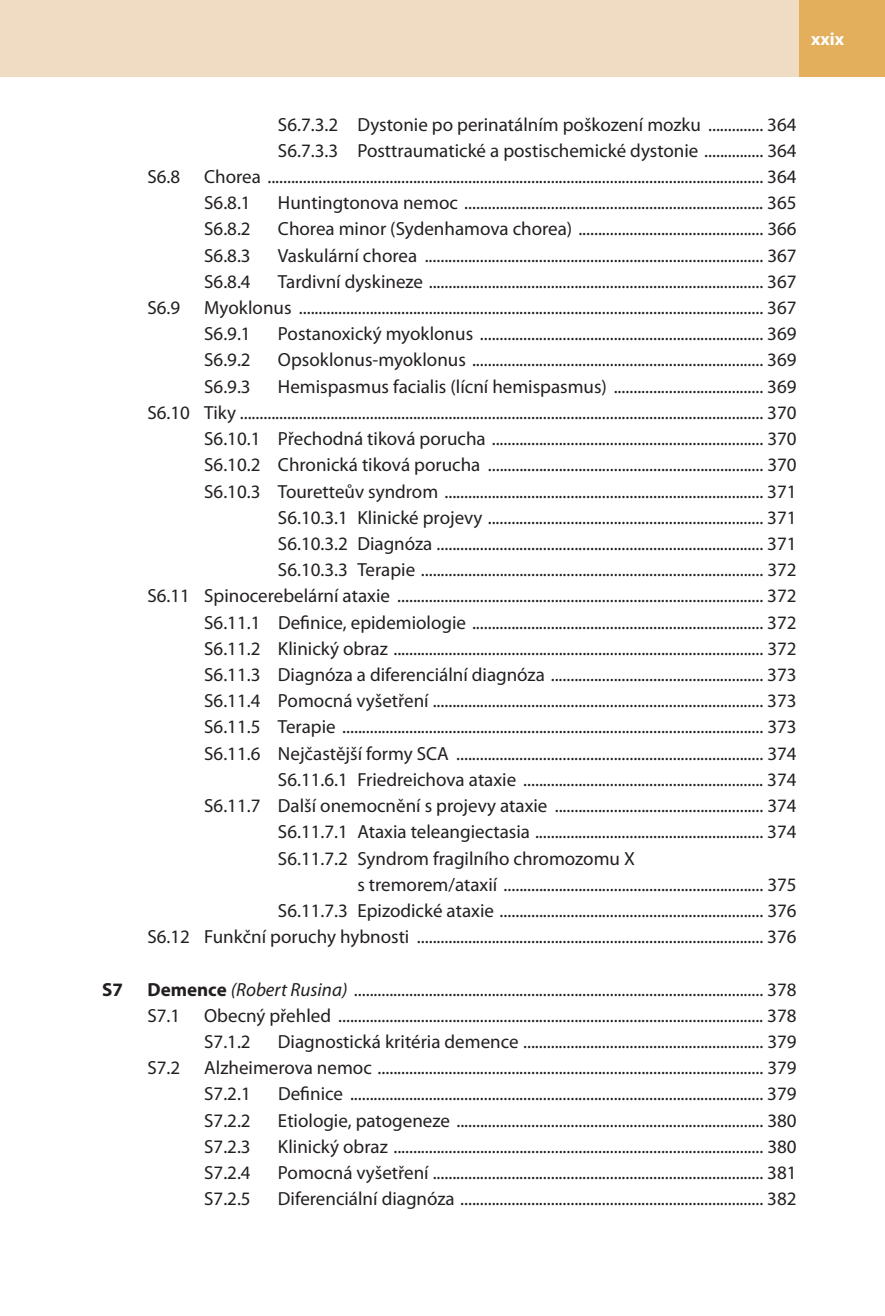
<style>
.page{position:relative;width:885px;height:1316px;background:#fff}
.page>*{position:absolute;margin:0;border:0;box-sizing:border-box;transform-origin:0 0}
.t1{font:19px/26.2px "Myriad Pro";color:#231f20}
.t2{font:700 19px "Myriad Pro";color:#231f20}
.t3{font:700 18px "Myriad Pro";color:#fff}
.s1{font-weight:700}
.s2{font-style:italic}
</style>
<div class="page">
<div style="left:0;top:0;width:799px;height:77px;background:#f0dcc3"></div>
<div style="left:799px;top:0;width:85px;height:77px;background:#e4af5c"></div>
<p class="t3" style="left:811px;top:32px;width:34px">xxix</p>
<p class="t1" style="left:278px;top:113px;width:520px">S6.7.3.2 Dystonie po perinatálním poškození mozku .............. 364<br>S6.7.3.3 Posttraumatické a postischemické dystonie ............... 364</p>
<p class="t1" style="left:147px;top:165px;width:34px">S6.8</p>
<p class="t1" style="left:204px;top:165px;width:593px">Chorea .............................................................................................................................. 364<br>S6.8.1</p>
<p class="t1" style="left:278px;top:192px;width:520px">Huntingtonova nemoc ............................................................................ 365</p>
<p class="t1" style="left:204px;top:218px;width:48px">S6.8.2</p>
<p class="t1" style="left:278px;top:218px;width:520px">Chorea minor (Sydenhamova chorea) ............................................... 366</p>
<p class="t1" style="left:204px;top:244px;width:48px">S6.8.3</p>
<p class="t1" style="left:278px;top:244px;width:520px">Vaskulární chorea ...................................................................................... 367</p>
<p class="t1" style="left:204px;top:270px;width:48px">S6.8.4</p>
<p class="t1" style="left:278px;top:270px;width:520px">Tardivní dyskineze ..................................................................................... 367</p>
<p class="t1" style="left:147px;top:296px;width:34px">S6.9</p>
<p class="t1" style="left:204px;top:296px;width:593px">Myoklonus ...................................................................................................................... 367<br>S6.9.1</p>
<p class="t1" style="left:278px;top:323px;width:520px">Postanoxický myoklonus ........................................................................ 369</p>
<p class="t1" style="left:204px;top:349px;width:48px">S6.9.2</p>
<p class="t1" style="left:278px;top:349px;width:520px">Opsoklonus-myoklonus .......................................................................... 369</p>
<p class="t1" style="left:204px;top:375px;width:48px">S6.9.3</p>
<p class="t1" style="left:278px;top:375px;width:520px">Hemispasmus facialis (lícní hemispasmus) ...................................... 369</p>
<p class="t1" style="left:147px;top:401px;width:650px">S6.10 Tiky ..................................................................................................................................... 370</p>
<p class="t1" style="left:204px;top:427px;width:594px">S6.10.1 Přechodná tiková porucha ..................................................................... 370</p>
<p class="t1" style="left:204px;top:454px;width:594px">S6.10.2 Chronická tiková porucha ...................................................................... 370</p>
<p class="t1" style="left:204px;top:480px;width:593px">S6.10.3 Touretteův syndrom ................................................................................. 371</p>
<p class="t1" style="left:278px;top:506px;width:520px">S6.10.3.1 Klinické projevy ...................................................................... 371</p>
<p class="t1" style="left:278px;top:532px;width:520px">S6.10.3.2 Diagnóza ................................................................................... 371</p>
<p class="t1" style="left:278px;top:558px;width:520px">S6.10.3.3 Terapie ....................................................................................... 372</p>
<p class="t1" style="left:147px;top:585px;width:650px">S6.11 Spinocerebelární ataxie ............................................................................................. 372</p>
<p class="t1" style="left:204px;top:611px;width:593px">S6.11.1 Definice, epidemiologie .......................................................................... 372</p>
<p class="t1" style="left:204px;top:637px;width:594px">S6.11.2 Klinický obraz .............................................................................................. 372</p>
<p class="t1" style="left:204px;top:663px;width:593px">S6.11.3 Diagnóza a diferenciální diagnóza ...................................................... 373</p>
<p class="t1" style="left:204px;top:689px;width:593px">S6.11.4 Pomocná vyšetření .................................................................................... 373</p>
<p class="t1" style="left:204px;top:716px;width:593px">S6.11.5 Terapie ........................................................................................................... 373</p>
<p class="t1" style="left:204px;top:742px;width:593px">S6.11.6 Nejčastější formy SCA .............................................................................. 374</p>
<p class="t1" style="left:278px;top:768px;width:520px">S6.11.6.1 Friedreichova ataxie ............................................................. 374</p>
<p class="t1" style="left:204px;top:794px;width:594px">S6.11.7 Další onemocnění s projevy ataxie ..................................................... 374</p>
<p class="t1" style="left:278px;top:820px;width:520px">S6.11.7.1 Ataxia teleangiectasia .......................................................... 374</p>
<p class="t1" style="left:278px;top:847px;width:358px">S6.11.7.2 Syndrom fragilního chromozomu X</p>
<p class="t1" style="left:357px;top:873px;width:440px">s tremorem/ataxií .................................................................. 375</p>
<p class="t1" style="left:278px;top:899px;width:520px">S6.11.7.3 Epizodické ataxie ................................................................... 376</p>
<p class="t1" style="left:147px;top:925px;width:650px">S6.12 Funkční poruchy hybnosti ........................................................................................ 376</p>
<p class="t2" style="left:102px;top:982px;width:22px">S7</p>
<p class="t1" style="left:147px;top:978px;width:650px"><span class="s1">Demence</span> <span class="s2">(Robert Rusina)</span> ........................................................................................................ 378<br>S7.1</p>
<p class="t1" style="left:204px;top:1004px;width:593px">Obecný přehled ............................................................................................................ 378<br>S7.1.2</p>
<p class="t1" style="left:278px;top:1030px;width:520px">Diagnostická kritéria demence ............................................................. 379</p>
<p class="t1" style="left:147px;top:1056px;width:34px">S7.2</p>
<p class="t1" style="left:204px;top:1056px;width:594px">Alzheimerova nemoc .................................................................................................. 379<br>S7.2.1</p>
<p class="t1" style="left:278px;top:1082px;width:520px">Definice ......................................................................................................... 379</p>
<p class="t1" style="left:204px;top:1109px;width:48px">S7.2.2</p>
<p class="t1" style="left:278px;top:1109px;width:520px">Etiologie, patogeneze .............................................................................. 380</p>
<p class="t1" style="left:204px;top:1135px;width:48px">S7.2.3</p>
<p class="t1" style="left:278px;top:1135px;width:520px">Klinický obraz .............................................................................................. 380</p>
<p class="t1" style="left:204px;top:1161px;width:48px">S7.2.4</p>
<p class="t1" style="left:278px;top:1161px;width:520px">Pomocná vyšetření .................................................................................... 381</p>
<p class="t1" style="left:204px;top:1187px;width:48px">S7.2.5</p>
<p class="t1" style="left:278px;top:1187px;width:520px">Diferenciální diagnóza ............................................................................. 382</p>
</div>
